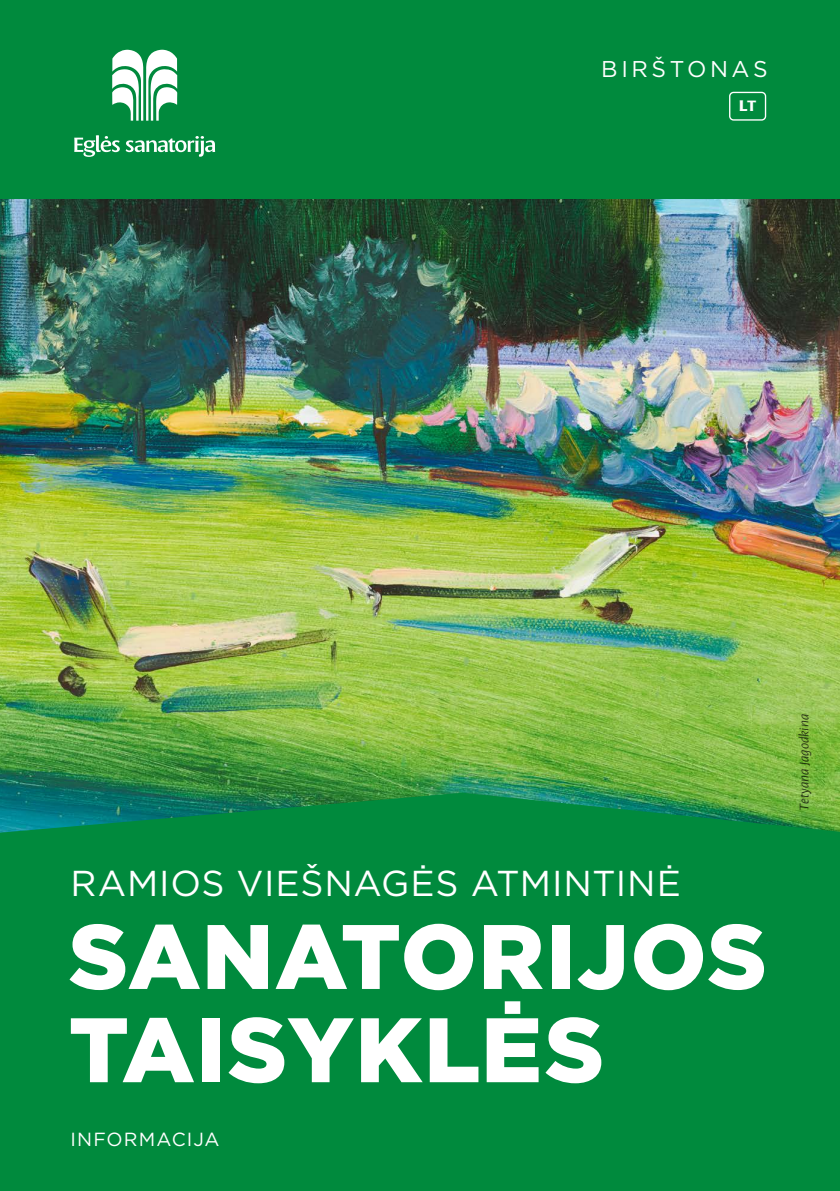
<style>
.page{position:relative;width:840px;height:1191px;background:#fff}
.page>*{position:absolute;margin:0;border:0;box-sizing:border-box;transform-origin:0 0}
.t1{font:900 91.2px/93.2px "Gotham";letter-spacing:.015em;color:#fff}
.t2{font:36px "Gotham";letter-spacing:.02em;color:#fff}
.t3{font:22.8px "Gotham";letter-spacing:.16em;color:#fff}
.t4{font:19px "Gotham";letter-spacing:.055em;color:#fff}
.t5{font:700 17.4px "Leksa Sans Pro";color:#fff}
.t6{font:italic 300 14px "Leksa Sans Pro";color:#000}
</style>
<div class="page">
<img style="left:0;top:198px;width:839px;height:594px">
<div style="left:0;top:0;width:839px;height:198px;background:#008a3d"></div>
<svg style="left:74px;top:135px;width:46px;height:22px"></svg>
<svg style="left:126px;top:136px;width:89px;height:21px"></svg>
<svg style="left:112px;top:50px;width:65px;height:71px"></svg>
<div style="left:0;top:792px;width:839px;height:399px;background:#008a3d"></div>
<div style="left:728px;top:92px;width:37px;height:29px;border:1px solid #fff;border-radius:4px"></div>
<p class="t3" style="left:600px;top:54px;width:168px">BIRŠTONAS</p>
<p class="t5" style="left:738px;top:95px;width:19px">LT</p>
<p class="t2" style="left:70px;top:859px;width:611px">RAMIOS VIEŠNAGĖS ATMINTINĖ</p>
<h1 class="t1" style="left:69px;top:909px;width:699px">SANATORIJOS<br>TAISYKLĖS</h1>
<p class="t4" style="left:70px;top:1126px;width:150px">INFORMACIJA</p>
<p class="t6" style="left:795px;top:810px;width:98px;rotate:-90deg">Tetyana Jagodkina</p>
</div>
